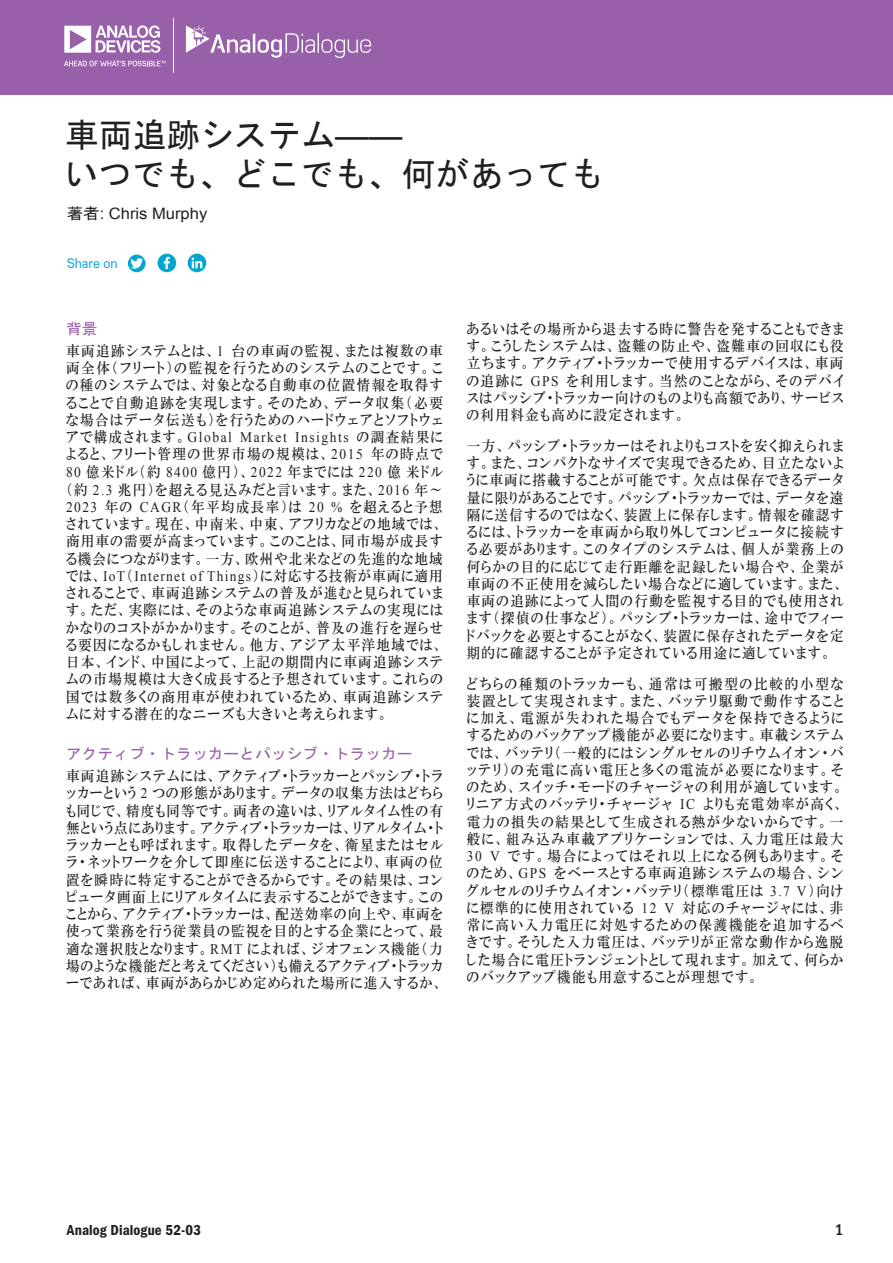
<style>
.page{position:relative;width:893px;height:1263px;background:#fff}
.page>*{position:absolute;margin:0;border:0;box-sizing:border-box;transform-origin:0 0}
.Title{font:33.75px/39px "MS Gothic";color:#231f20}
.Title-2{font:15.75px "Arial";color:#231f20;scale:1.05 1}
.H1{font:15px "MS Gothic";color:#9860a8;scale:1.05 1}
.t1{font:15px "ITC Franklin Gothic Std Dm Cd";letter-spacing:.005em;color:#231f20}
.t2{font:700 15px "Azbuka Std";color:#231f20}
.Main_Body{font:14.7px/17.2px "HGP Mincho B";letter-spacing:.11em;color:#231f20;text-align:justify;scale:.92 1}
.t3{font:13.5px "Azbuka Std";color:#00a6cf}
.s1{font-family:"MS Gothic"}
.s2{font-family:"Times New Roman"}
</style>
<div class="page">
<div style="left:0;top:0;width:893px;height:94px;background:#9860a8"></div>
<svg style="left:64px;top:61px;width:102px;height:5px"></svg>
<svg style="left:64px;top:25px;width:97px;height:28px"></svg>
<hr style="left:173px;top:19px;width:1px;height:54px;background:#fff">
<svg style="left:186px;top:25px;width:185px;height:33px"></svg>
<svg style="left:128px;top:255px;width:18px;height:17px"></svg>
<svg style="left:158px;top:254px;width:18px;height:18px"></svg>
<svg style="left:188px;top:254px;width:18px;height:18px"></svg>
<p class="Title" style="left:64px;top:116px;width:541px">車両追跡システム――<br>いつでも、どこでも、何があっても</p>
<p class="Title-2" style="left:67px;top:204px;width:135px"><span class="s1">著者</span>: Chris Murphy</p>
<p class="t3" style="left:67px;top:256px;width:52px">Share on</p>
<p class="H1" style="left:66px;top:321px;width:32px">背景</p>
<p class="Main_Body" style="left:66px;top:342px;width:411px">車両追跡システムとは、<span class="s2">1</span> 台の車両の監視、または複数の車両全体（フリート）の監視を行うためのシステムのことです。この種のシステムでは、対象となる自動車の位置情報を取得することで自動追跡を実現します。そのため、データ収集（必要な場合はデータ伝送も）を行うためのハードウェアとソフトウェアで構成されます。<span class="s2">Global Market Insights</span> の調査結果によると、フリート管理の世界市場の規模は、<span class="s2">2015</span> 年の時点で<span class="s2">80</span> 億米ドル（約 <span class="s2">8400</span> 億円）、<span class="s2">2022</span> 年までには <span class="s2">220</span> 億米ドル（約 <span class="s2">2.3</span> 兆円）を超える見込みだと言います。また、<span class="s2">2016</span> 年～<span class="s2">2023</span> 年の <span class="s2">CAGR</span>（年平均成長率）は <span class="s2">20 %</span> を超えると予想されています。現在、中南米、中東、アフリカなどの地域では、商用車の需要が高まっています。このことは、同市場が成長する機会につながります。一方、欧州や北米などの先進的な地域では、<span class="s2">IoT</span>（<span class="s2">Internet of Things</span>）に対応する技術が車両に適用されることで、車両追跡システムの普及が進むと見られています。ただ、実際には、そのような車両追跡システムの実現にはかなりのコストがかかります。そのことが、普及の進行を遅らせる要因になるかもしれません。他方、アジア太平洋地域では、日本、インド、中国によって、上記の期間内に車両追跡システムの市場規模は大きく成長すると予想されています。これらの国では数多くの商用車が使われているため、車両追跡システムに対する潜在的なニーズも大きいと考えられます。</p>
<p class="H1" style="left:66px;top:746px;width:331px">アクティブ・トラッカーとパッシブ・トラッカー</p>
<p class="Main_Body" style="left:66px;top:767px;width:411px">車両追跡システムには、アクティブ・トラッカーとパッシブ・トラッカーという <span class="s2">2</span> つの形態があります。データの収集方法はどちらも同じで、精度も同等です。両者の違いは、リアルタイム性の有無という点にあります。アクティブ・トラッカーは、リアルタイム・トラッカーとも呼ばれます。取得したデータを、衛星またはセルラ・ネットワークを介して即座に伝送することにより、車両の位置を瞬時に特定することができるからです。その結果は、コンピュータ画面上にリアルタイムに表示することができます。このことから、アクティブ・トラッカーは、配送効率の向上や、車両を使って業務を行う従業員の監視を目的とする企業にとって、最適な選択肢となります。<span class="s2">RMT</span> によれば、ジオフェンス機能（力場のような機能だと考えてください）も備えるアクティブ・トラッカーであれば、車両があらかじめ定められた場所に進入するか、</p>
<p class="Main_Body" style="left:467px;top:320px;width:411px">あるいはその場所から退去する時に警告を発することもできます。こうしたシステムは、盗難の防止や、盗難車の回収にも役立ちます。アクティブ・トラッカーで使用するデバイスは、車両の追跡に <span class="s2">GPS</span> を利用します。当然のことながら、そのデバイスはパッシブ・トラッカー向けのものよりも高額であり、サービスの利用料金も高めに設定されます。</p>
<p class="Main_Body" style="left:467px;top:437px;width:411px">一方、パッシブ・トラッカーはそれよりもコストを安く抑えられます。また、コンパクトなサイズで実現できるため、目立たないように車両に搭載することが可能です。欠点は保存できるデータ量に限りがあることです。パッシブ・トラッカーでは、データを遠隔に送信するのではなく、装置上に保存します。情報を確認するには、トラッカーを車両から取り外してコンピュータに接続する必要があります。このタイプのシステムは、個人が業務上の何らかの目的に応じて走行距離を記録したい場合や、企業が車両の不正使用を減らしたい場合などに適しています。また、車両の追跡によって人間の行動を監視する目的でも使用されます（探偵の仕事など）。パッシブ・トラッカーは、途中でフィードバックを必要とすることがなく、装置に保存されたデータを定期的に確認することが予定されている用途に適しています。</p>
<p class="Main_Body" style="left:467px;top:675px;width:411px">どちらの種類のトラッカーも、通常は可搬型の比較的小型な装置として実現されます。また、バッテリ駆動で動作することに加え、電源が失われた場合でもデータを保持できるようにするためのバックアップ機能が必要になります。車載システムでは、バッテリ（一般的にはシングルセルのリチウムイオン・バッテリ）の充電に高い電圧と多くの電流が必要になります。そのため、スイッチ・モードのチャージャの利用が適しています。リニア方式のバッテリ・チャージャ <span class="s2">IC</span> よりも充電効率が高く、電力の損失の結果として生成される熱が少ないからです。一般に、組み込み車載アプリケーションでは、入力電圧は最大<span class="s2">30 V</span> です。場合によってはそれ以上になる例もあります。そのため、<span class="s2">GPS</span> をベースとする車両追跡システムの場合、シングルセルのリチウムイオン・バッテリ（標準電圧は <span class="s2">3.7 V</span>）向けに標準的に使用されている <span class="s2">12 V</span> 対応のチャージャには、非常に高い入力電圧に対処するための保護機能を追加するべきです。そうした入力電圧は、バッテリが正常な動作から逸脱した場合に電圧トランジェントとして現れます。加えて、何らかのバックアップ機能も用意することが理想です。</p>
<p class="t1" style="left:67px;top:1221px;width:136px">Analog Dialogue 52-03</p>
<p class="t2" style="left:836px;top:1220px;width:8px">1</p>
</div>
